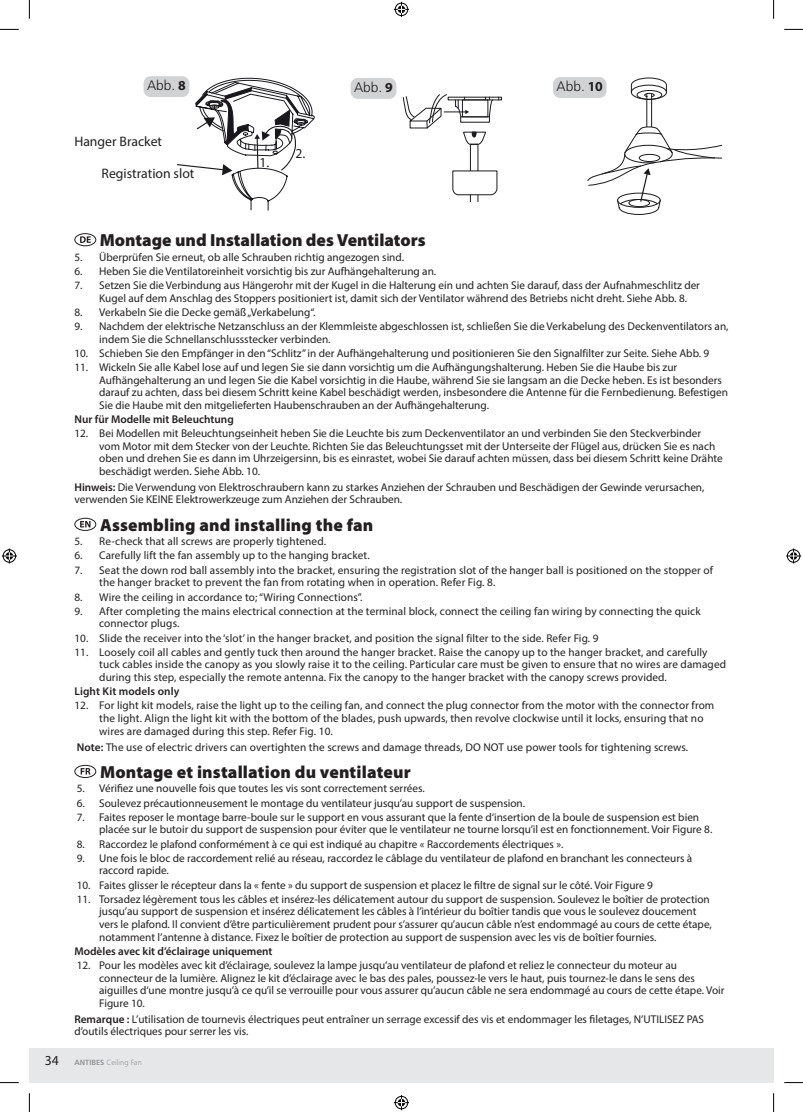
<style>
.page{position:relative;width:803px;height:1112px;background:#fff}
.page>*{position:absolute;margin:0;border:0;box-sizing:border-box;transform-origin:0 0}
.t1{font:900 17.5px "Myriad Pro";letter-spacing:.01em;color:#231f20}
.t2{font:13.75px "Myriad Pro";color:#231f20}
.t3{font:300 13.75px "Frutiger";color:#231f20}
.t4{font:13.62px "Myriad Pro";color:#231f20}
.t5{font:11.25px/12.5px "Myriad Pro";color:#231f20}
.t6{font:600 11.25px "Myriad Pro";color:#231f20}
.t7{font:300 7.5px "Frutiger";color:#939598}
.s1{font-family:"Myriad Pro";font-weight:700}
.s2{font-weight:600}
.s3{font-family:"Myriad Pro";font-weight:400;font-size:13.75px;color:#231f20}
.s4{font-weight:700}
</style>
<div class="page">
<div style="left:29px;top:1047px;width:744px;height:35px;background:#e6e7e9"></div>
<div style="left:74px;top:233px;width:22px;height:13px;border:1px solid #231f20;border-radius:50%"></div>
<svg style="left:80px;top:236px;width:11px;height:7px"></svg>
<div style="left:74px;top:517px;width:22px;height:13px;border:1px solid #231f20;border-radius:50%"></div>
<svg style="left:80px;top:521px;width:10px;height:6px"></svg>
<div style="left:74px;top:764px;width:22px;height:13px;border:1px solid #231f20;border-radius:50%"></div>
<svg style="left:81px;top:768px;width:9px;height:6px"></svg>
<div style="left:144px;top:76px;width:45px;height:21px;background:#d1d2d4;border-radius:7px"></div>
<svg style="left:177px;top:78px;width:138px;height:132px"></svg>
<div style="left:351px;top:78px;width:45px;height:21px;background:#d1d2d4;border-radius:7px"></div>
<div style="left:470px;top:144px;width:8px;height:58px;border:1px solid #1a191d"></div>
<svg style="left:452px;top:170px;width:45px;height:25px"></svg>
<svg style="left:402px;top:94px;width:100px;height:51px"></svg>
<div style="left:553px;top:77px;width:53px;height:21px;background:#d1d2d4;border-radius:7px"></div>
<div style="left:631px;top:85px;width:36px;height:15px;border:1px solid #1a191d;border-radius:50%"></div>
<div style="left:637px;top:90px;width:25px;height:10px;border:1px solid #1a191d;border-radius:50%"></div>
<svg style="left:631px;top:77px;width:36px;height:20px"></svg>
<hr style="left:646px;top:94px;width:1px;height:33px;background:#1a191d">
<hr style="left:651px;top:94px;width:1px;height:33px;background:#1a191d">
<svg style="left:587px;top:125px;width:135px;height:90px"></svg>
<svg style="left:0;top:29px;width:19px;height:1px"></svg>
<svg style="left:784px;top:29px;width:19px;height:1px"></svg>
<svg style="left:0;top:1082px;width:19px;height:1px"></svg>
<svg style="left:784px;top:1082px;width:19px;height:1px"></svg>
<svg style="left:29px;top:0;width:1px;height:19px"></svg>
<svg style="left:29px;top:1093px;width:1px;height:18px"></svg>
<svg style="left:773px;top:0;width:1px;height:19px"></svg>
<svg style="left:773px;top:1093px;width:1px;height:18px"></svg>
<svg style="left:394px;top:2px;width:15px;height:15px"></svg>
<svg style="left:394px;top:1095px;width:15px;height:14px"></svg>
<svg style="left:2px;top:548px;width:15px;height:15px"></svg>
<svg style="left:786px;top:548px;width:15px;height:15px"></svg>
<p class="t3" style="left:147px;top:77px;width:40px">Abb. <span class="s1">8</span></p>
<p class="t2" style="left:74px;top:133px;width:89px">Hanger Bracket</p>
<p class="t2" style="left:102px;top:165px;width:94px">Registration slot</p>
<p class="t4" style="left:259px;top:154px;width:11px">1.</p>
<p class="t4" style="left:295px;top:146px;width:11px">2.</p>
<p class="t3" style="left:354px;top:79px;width:40px">Abb. <span class="s1">9</span></p>
<p class="t3" style="left:557px;top:78px;width:48px">Abb. <span class="s1">10</span></p>
<h1 class="t1" style="left:100px;top:228px;width:327px">Montage und Installation des Ventilators</h1>
<p class="t5" style="left:74px;top:250px;width:331px">5. Überprüfen Sie erneut, ob alle Schrauben richtig angezogen sind.</p>
<p class="t5" style="left:74px;top:264px;width:363px">6. Heben Sie die Ventilatoreinheit vorsichtig bis zur Aufhängehalterung an.</p>
<p class="t5" style="left:99px;top:279px;width:602px;text-indent:-25px">7. Setzen Sie die Verbindung aus Hängerohr mit der Kugel in die Halterung ein und achten Sie darauf, dass der Aufnahmeschlitz der<br>Kugel auf dem Anschlag des Stoppers positioniert ist, damit sich der Ventilator während des Betriebs nicht dreht. Siehe Abb. 8.</p>
<p class="t5" style="left:74px;top:305px;width:242px">8. Verkabeln Sie die Decke gemäß „Verkabelung“.</p>
<p class="t5" style="left:99px;top:320px;width:631px;text-indent:-25px">9. Nachdem der elektrische Netzanschluss an der Klemmleiste abgeschlossen ist, schließen Sie die Verkabelung des Deckenventilators an, indem Sie die Schnellanschlussstecker verbinden.</p>
<p class="t5" style="left:74px;top:347px;width:636px">10. Schieben Sie den Empfänger in den “Schlitz” in der Aufhängehalterung und positionieren Sie den Signalfilter zur Seite. Siehe Abb. 9</p>
<p class="t5" style="left:99px;top:361px;width:630px;text-indent:-25px">11. Wickeln Sie alle Kabel lose auf und legen Sie sie dann vorsichtig um die Aufhängungshalterung. Heben Sie die Haube bis zur Aufhängehalterung an und legen Sie die Kabel vorsichtig in die Haube, während Sie sie langsam an die Decke heben. Es ist besonders darauf zu achten, dass bei diesem Schritt keine Kabel beschädigt werden, insbesondere die Antenne für die Fernbedienung. Befestigen Sie die Haube mit den mitgelieferten Haubenschrauben an der Aufhängehalterung.</p>
<p class="t6" style="left:74px;top:412px;width:161px">Nur für Modelle mit Beleuchtung</p>
<p class="t5" style="left:99px;top:427px;width:625px;text-indent:-25px">12. Bei Modellen mit Beleuchtungseinheit heben Sie die Leuchte bis zum Deckenventilator an und verbinden Sie den Steckverbinder vom Motor mit dem Stecker von der Leuchte. Richten Sie das Beleuchtungsset mit der Unterseite der Flügel aus, drücken Sie es nach oben und drehen Sie es dann im Uhrzeigersinn, bis es einrastet, wobei Sie darauf achten müssen, dass bei diesem Schritt keine Drähte beschädigt werden. Siehe Abb. 10.</p>
<p class="t5" style="left:74px;top:480px;width:632px"><span class="s2">Hinweis:</span> Die Verwendung von Elektroschraubern kann zu starkes Anziehen der Schrauben und Beschädigen der Gewinde verursachen, verwenden Sie KEINE Elektrowerkzeuge zum Anziehen der Schrauben.</p>
<h1 class="t1" style="left:100px;top:513px;width:275px">Assembling and installing the fan</h1>
<p class="t5" style="left:74px;top:535px;width:253px">5. Re-check that all screws are properly tightened.</p>
<p class="t5" style="left:74px;top:549px;width:297px">6. Carefully lift the fan assembly up to the hanging bracket.</p>
<p class="t5" style="left:99px;top:563px;width:615px;text-indent:-25px">7. Seat the down rod ball assembly into the bracket, ensuring the registration slot of the hanger ball is positioned on the stopper of the hanger bracket to prevent the fan from rotating when in operation. Refer Fig. 8.</p>
<p class="t5" style="left:74px;top:590px;width:290px">8. Wire the ceiling in accordance to; “Wiring Connections”.</p>
<p class="t5" style="left:99px;top:604px;width:603px;text-indent:-25px">9. After completing the mains electrical connection at the terminal block, connect the ceiling fan wiring by connecting the quick connector plugs.</p>
<p class="t5" style="left:74px;top:631px;width:526px">10. Slide the receiver into the ‘slot’ in the hanger bracket, and position the signal filter to the side. Refer Fig. 9</p>
<p class="t5" style="left:99px;top:645px;width:628px;text-indent:-25px">11. Loosely coil all cables and gently tuck then around the hanger bracket. Raise the canopy up to the hanger bracket, and carefully tuck cables inside the canopy as you slowly raise it to the ceiling. Particular care must be given to ensure that no wires are damaged during this step, especially the remote antenna. Fix the canopy to the hanger bracket with the canopy screws provided.</p>
<p class="t6" style="left:74px;top:684px;width:106px">Light Kit models only</p>
<p class="t5" style="left:99px;top:699px;width:617px;text-indent:-25px">12. For light kit models, raise the light up to the ceiling fan, and connect the plug connector from the motor with the connector from the light. Align the light kit with the bottom of the blades, push upwards, then revolve clockwise until it locks, ensuring that no wires are damaged during this step. Refer Fig. 10.</p>
<p class="t5" style="left:77px;top:740px;width:613px"><span class="s2">Note:</span> The use of electric drivers can overtighten the screws and damage threads, DO NOT use power tools for tightening screws.</p>
<h1 class="t1" style="left:100px;top:760px;width:312px">Montage et installation du ventilateur</h1>
<p class="t5" style="left:77px;top:781px;width:350px">5. Vérifiez une nouvelle fois que toutes les vis sont correctement serrées.</p>
<p class="t5" style="left:77px;top:796px;width:450px">6. Soulevez précautionneusement le montage du ventilateur jusqu’au support de suspension.</p>
<p class="t5" style="left:99px;top:810px;width:615px;text-indent:-22px">7. Faites reposer le montage barre-boule sur le support en vous assurant que la fente d‘insertion de la boule de suspension est bien placée sur le butoir du support de suspension pour éviter que le ventilateur ne tourne lorsqu’il est en fonctionnement. Voir Figure 8.</p>
<p class="t5" style="left:77px;top:837px;width:488px">8. Raccordez le plafond conformément à ce qui est indiqué au chapitre « Raccordements électriques ».</p>
<p class="t5" style="left:99px;top:851px;width:595px;text-indent:-22px">9. Une fois le bloc de raccordement relié au réseau, raccordez le câblage du ventilateur de plafond en branchant les connecteurs à raccord rapide.</p>
<p class="t5" style="left:77px;top:878px;width:578px">10. Faites glisser le récepteur dans la « fente » du support de suspension et placez le filtre de signal sur le côté. Voir Figure 9</p>
<p class="t5" style="left:99px;top:892px;width:614px;text-indent:-22px">11. Torsadez légèrement tous les câbles et insérez-les délicatement autour du support de suspension. Soulevez le boîtier de protection jusqu’au support de suspension et insérez délicatement les câbles à l’intérieur du boîtier tandis que vous le soulevez doucement vers le plafond. Il convient d’être particulièrement prudent pour s’assurer qu’aucun câble n’est endommagé au cours de cette étape, notamment l’antenne à distance. Fixez le boîtier de protection au support de suspension avec les vis de boîtier fournies.</p>
<p class="t6" style="left:74px;top:943px;width:200px">Modèles avec kit d’éclairage uniquement</p>
<p class="t5" style="left:99px;top:958px;width:627px;text-indent:-22px">12. Pour les modèles avec kit d’éclairage, soulevez la lampe jusqu’au ventilateur de plafond et reliez le connecteur du moteur au connecteur de la lumière. Alignez le kit d’éclairage avec le bas des pales, poussez-le vers le haut, puis tournez-le dans le sens des aiguilles d‘une montre jusqu’à ce qu’il se verrouille pour vous assurer qu’aucun câble ne sera endommagé au cours de cette étape. Voir Figure 10.</p>
<p class="t5" style="left:74px;top:1012px;width:631px"><span class="s2">Remarque :</span> L’utilisation de tournevis électriques peut entraîner un serrage excessif des vis et endommager les filetages, N’UTILISEZ PAS d’outils électriques pour serrer les vis.</p>
<p class="t7" style="left:45px;top:1058px;width:99px"><span class="s3">34</span> <span class="s4">ANTIBES</span> Ceiling Fan</p>
</div>
